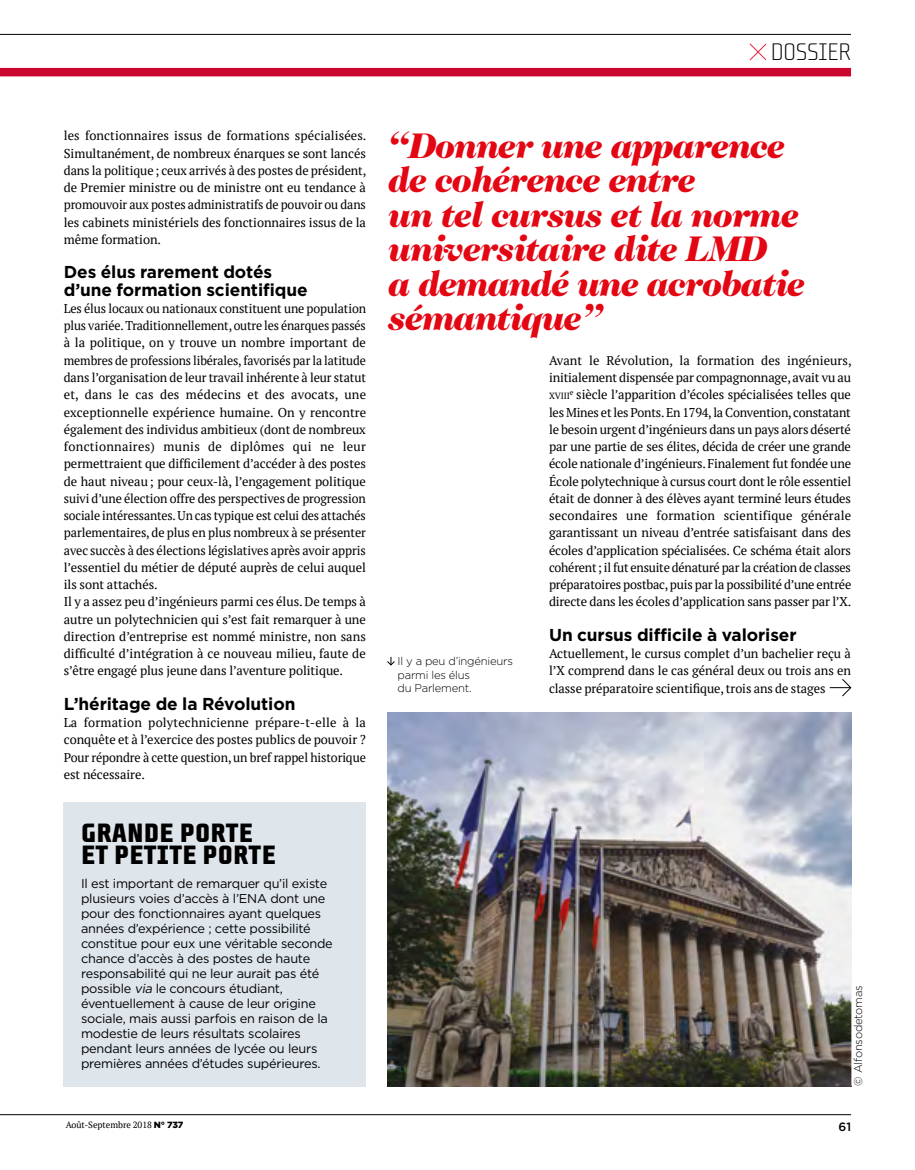
<style>
.page{position:relative;width:915px;height:1170px;background:#fff}
.page>*{position:absolute;margin:0;border:0;box-sizing:border-box;transform-origin:0 0}
.t1{font:italic 900 36px/34.5px "Caslon Two Twenty Four";letter-spacing:-.025em;color:#e30613}
.t2{font:28.5px/22.5px "Transfer F Gauge";letter-spacing:.01em;color:#000}
.t3{font:25.95px "Transfer B Gauge";letter-spacing:-.01em;color:#000}
.t4{font:700 17.25px/17.2px "Gotham";letter-spacing:-.005em;color:#000}
.t5{font:12.75px/17.2px "PT Serif";letter-spacing:-.005em;color:#000;text-align:justify}
.t6{font:12.75px/15px "Gotham";letter-spacing:-.02em;color:#000}
.t7{font:500 12px "Gotham";color:#000}
.t8{font:300 11.25px/13.5px "Gotham";letter-spacing:-.02em;color:#000}
.t9{font:9px "PT Serif";letter-spacing:-.005em;color:#000}
.t10{font:8.85px "PT Serif";letter-spacing:-.015em;color:#000}
.s1{font-style:italic}
.s2{font-family:"Gotham";font-weight:900}
</style>
<div class="page">
<hr style="left:0;top:1114px;width:850px;height:1px;background:#000">
<hr style="left:0;top:34px;width:850px;height:1px;background:#000">
<svg style="left:749px;top:43px;width:17px;height:18px"></svg>
<div style="left:0;top:68px;width:850px;height:8px;background:#cc072f"></div>
<img style="left:387px;top:712px;width:463px;height:374px">
<svg style="left:829px;top:679px;width:22px;height:17px"></svg>
<svg style="left:387px;top:656px;width:8px;height:9px"></svg>
<div style="left:64px;top:802px;width:302px;height:284px;background:#dfe6eb"></div>
<h3 class="t3" style="left:770px;top:38px;width:82px">DOSSIER</h3>
<p class="t5" style="left:64px;top:127px;width:304px">les fonctionnaires issus de formations spécialisées.<br>Simultanément, de nombreux énarques se sont lancés dans la politique; ceux arrivés à des postes de président, de Premier ministre ou de ministre ont eu tendance à promouvoir aux postes administratifs de pouvoir ou dans les cabinets ministériels des fonctionnaires issus de la même formation.</p>
<h3 class="t4" style="left:64px;top:263px;width:245px">Des élus rarement dotés d’une formation scientifique</h3>
<p class="t5" style="left:64px;top:299px;width:304px;text-align:left">Les élus locaux ou nationaux constituent une population plus variée. Traditionnellement, outre les énarques passés à la politique, on y trouve un nombre important de membres de professions libérales, favorisés par la latitude dans l’organisation de leur travail inhérente à leur statut et, dans le cas des médecins et des avocats, une exceptionnelle expérience humaine. On y rencontre également des individus ambitieux (dont de nombreux fonctionnaires) munis de diplômes qui ne leur permettraient que difficilement d’accéder à des postes de haut niveau; pour ceux-là, l’engagement politique suivi d’une élection offre des perspectives de progression sociale intéressantes. Un cas typique est celui des attachés parlementaires, de plus en plus nombreux à se présenter avec succès à des élections législatives après avoir appris l’essentiel du métier de député auprès de celui auquel ils sont attachés.<br>Il y a assez peu d’ingénieurs parmi ces élus. De temps à autre un polytechnicien qui s’est fait remarquer à une direction d’entreprise est nommé ministre, non sans difficulté d’intégration à ce nouveau milieu, faute de s’être engagé plus jeune dans l’aventure politique.</p>
<h3 class="t4" style="left:64px;top:695px;width:233px">L’héritage de la Révolution</h3>
<p class="t5" style="left:64px;top:713px;width:303px">La formation polytechnicienne prépare-t-elle à la conquête et à l’exercice des postes publics de pouvoir ?<br>Pour répondre à cette question, un bref rappel historique est nécessaire.</p>
<h2 class="t2" style="left:81px;top:821px;width:196px">GRANDE PORTE<br>ET PETITE PORTE</h2>
<p class="t6" style="left:81px;top:875px;width:253px">Il est important de remarquer qu’il existe plusieurs voies d’accès à l’ENA dont une pour des fonctionnaires ayant quelques années d’expérience ; cette possibilité constitue pour eux une véritable seconde chance d’accès à des postes de haute responsabilité qui ne leur aurait pas été possible <span class="s1">via</span> le concours étudiant, éventuellement à cause de leur origine sociale, mais aussi parfois en raison de la modestie de leurs résultats scolaires pendant leurs années de lycée ou leurs premières années d’études supérieures.</p>
<h1 class="t1" style="left:387px;top:127px;width:418px">“Donner une apparence de cohérence entre<br>un tel cursus et la norme universitaire dite LMD<br>a demandé une acrobatie sémantique”</h1>
<p class="t5" style="left:549px;top:351px;width:304px">Avant le Révolution, la formation des ingénieurs, initialement dispensée par compagnonnage, avait vu au</p>
<p class="t10" style="left:549px;top:390px;width:23px">xviii</p>
<p class="t5" style="left:549px;top:386px;width:304px;text-indent:21px"><sup>e</sup> siècle l’apparition d’écoles spécialisées telles que les Mines et les Ponts. En 1794, la Convention, constatant le besoin urgent d’ingénieurs dans un pays alors déserté par une partie de ses élites, décida de créer une grande école nationale d’ingénieurs. Finalement fut fondée une École polytechnique à cursus court dont le rôle essentiel était de donner à des élèves ayant terminé leurs études secondaires une formation scientifique générale garantissant un niveau d’entrée satisfaisant dans des écoles d’application spécialisées. Ce schéma était alors cohérent; il fut ensuite dénaturé par la création de classes préparatoires postbac, puis par la possibilité d’une entrée directe dans les écoles d’application sans passer par l’X.</p>
<h3 class="t4" style="left:549px;top:626px;width:249px">Un cursus difficile à valoriser</h3>
<p class="t5" style="left:549px;top:644px;width:303px">Actuellement, le cursus complet d’un bachelier reçu à l’X comprend dans le cas général deux ou trois ans en classe préparatoire scientifique, trois ans de stages</p>
<p class="t8" style="left:397px;top:654px;width:117px">Il y a peu d’ingénieurs parmi les élus<br>du Parlement.</p>
<p class="t8" style="left:850px;top:1085px;width:102px;rotate:-90deg">© Alfonsodetomas</p>
<p class="t9" style="left:66px;top:1119px;width:119px">Août-Septembre 2018 <span class="s2">N° 737</span></p>
<p class="t7" style="left:838px;top:1118px;width:14px">61</p>
</div>
